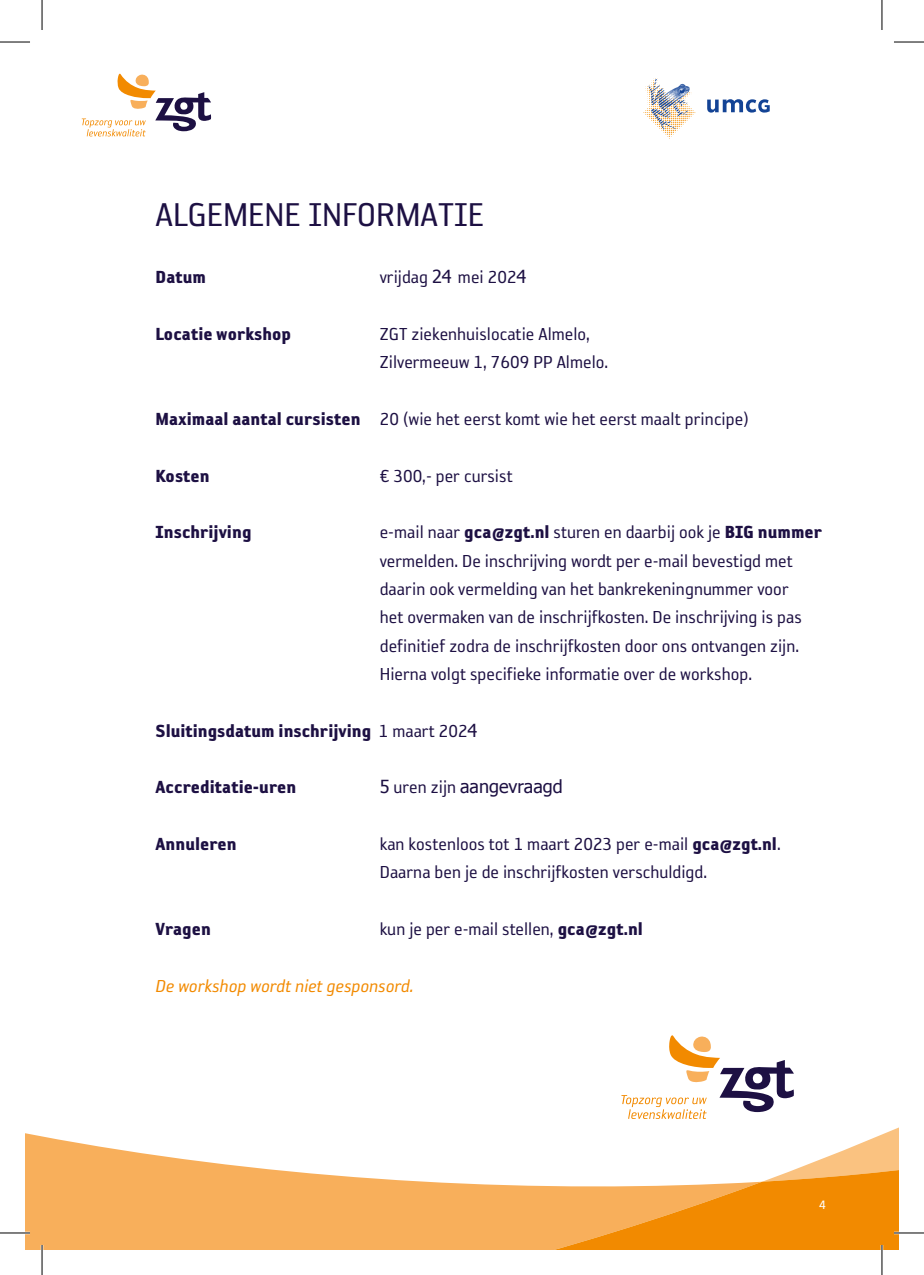
<style>
.page{position:relative;width:924px;height:1275px;background:#fff}
.page>*{position:absolute;margin:0;border:0;box-sizing:border-box;transform-origin:0 0}
.t1{font:38px "Reykjavik One OT A Gauge";color:#1d1043}
.t2{font:20px/28.4px "Reykjavik One OT A Gauge";color:#1d1043}
.t3{font:20px "Reykjavik One OT D Gauge";color:#1d1043}
.t4{font:italic 20px "Reykjavik One OT A Gauge";color:#f28a00}
.t5{font:18px "Tahoma";color:#1d1043}
.t6{font:14px "Reykjavik One OT A Gauge";color:#fff}
.s1{font-family:"Tahoma";font-size:18px}
.s2{font-family:"Reykjavik One OT D Gauge"}
.s3{font-family:"Reykjavik One OT A Gauge"}
.s4{font-family:"Reykjavik One OT A Gauge";font-size:20px}
</style>
<div class="page">
<svg style="left:707px;top:99px;width:62px;height:14px"></svg>
<img style="left:643px;top:78px;width:53px;height:61px">
<svg style="left:82px;top:73px;width:129px;height:63px"></svg>
<div style="left:25px;top:1133px;width:48px;height:117px;background:#f8af5b"></div>
<svg style="left:73px;top:1142px;width:825px;height:108px;fill:#f8af5b"></svg>
<svg style="left:621px;top:1035px;width:277px;height:146px"></svg>
<hr style="left:0;top:1231px;width:30px;height:3px;background:#fff">
<hr style="left:893px;top:1231px;width:30px;height:3px;background:#fff">
<hr style="left:41px;top:1245px;width:2px;height:30px;background:#fff">
<hr style="left:880px;top:1245px;width:2px;height:30px;background:#fff">
<hr style="left:0;top:42px;width:30px;height:1px;background:#000">
<hr style="left:893px;top:42px;width:30px;height:1px;background:#000">
<hr style="left:0;top:1232px;width:30px;height:1px;background:#000">
<hr style="left:893px;top:1232px;width:30px;height:1px;background:#000">
<hr style="left:42px;top:0;width:1px;height:30px;background:#000">
<hr style="left:42px;top:1245px;width:1px;height:30px;background:#000">
<hr style="left:881px;top:0;width:1px;height:30px;background:#000">
<hr style="left:881px;top:1245px;width:1px;height:30px;background:#000">
<h1 class="t1" style="left:155px;top:196px;width:330px">ALGEMENE INFORMATIE</h1>
<p class="t3" style="left:155px;top:266px;width:52px">Datum</p>
<p class="t3" style="left:155px;top:323px;width:137px">Locatie workshop</p>
<p class="t2" style="left:379px;top:263px;width:148px">vrijdag <span class="s1">24</span> mei 202<span class="s1">4</span></p>
<p class="t2" style="left:379px;top:320px;width:230px">ZGT ziekenhuislocatie Almelo,<br>Zilvermeeuw 1, 7609 PP Almelo.</p>
<p class="t2" style="left:155px;top:405px;width:594px"><span class="s2">Maximaal aantal cursisten</span> 20 (wie het eerst komt wie het eerst maalt principe)</p>
<p class="t3" style="left:155px;top:465px;width:56px">Kosten</p>
<p class="t2" style="left:379px;top:461px;width:134px">€ 300,- per cursist</p>
<p class="t3" style="left:155px;top:521px;width:97px">Inschrijving</p>
<p class="t2" style="left:379px;top:518px;width:444px">e-mail naar <span class="s2">gca@zgt.nl</span> sturen en daarbij ook je <span class="s2">BIG nummer </span>vermelden. De inschrijving wordt per e-mail bevestigd met daarin ook vermelding van het bankrekeningnummer voor<br>het overmaken van de inschrijfkosten. De inschrijving is pas definitief zodra de inschrijfkosten door ons ontvangen zijn.<br>Hierna volgt specifieke informatie over de workshop.</p>
<p class="t3" style="left:155px;top:720px;width:323px">Sluitingsdatum inschrijving <span class="s3">1 maart 202</span><span class="s1">4</span></p>
<p class="t3" style="left:155px;top:776px;width:142px">Accreditatie-uren</p>
<p class="t5" style="left:379px;top:775px;width:184px">5 <span class="s4">uren zijn</span> aangevraagd</p>
<p class="t2" style="left:379px;top:830px;width:402px">kan kostenloos tot 1 maart 2023 per e-mail <span class="s2">gca@zgt.nl</span>.<br>Daarna ben je de inschrijfkosten verschuldigd.</p>
<p class="t3" style="left:155px;top:833px;width:83px">Annuleren</p>
<p class="t3" style="left:155px;top:918px;width:57px">Vragen</p>
<p class="t2" style="left:379px;top:915px;width:264px">kun je per e-mail stellen, <span class="s2">gca@zgt.nl</span></p>
<p class="t4" style="left:155px;top:975px;width:259px">De workshop wordt niet gesponsord.</p>
<p class="t6" style="left:818px;top:1197px;width:8px">4</p>
</div>
